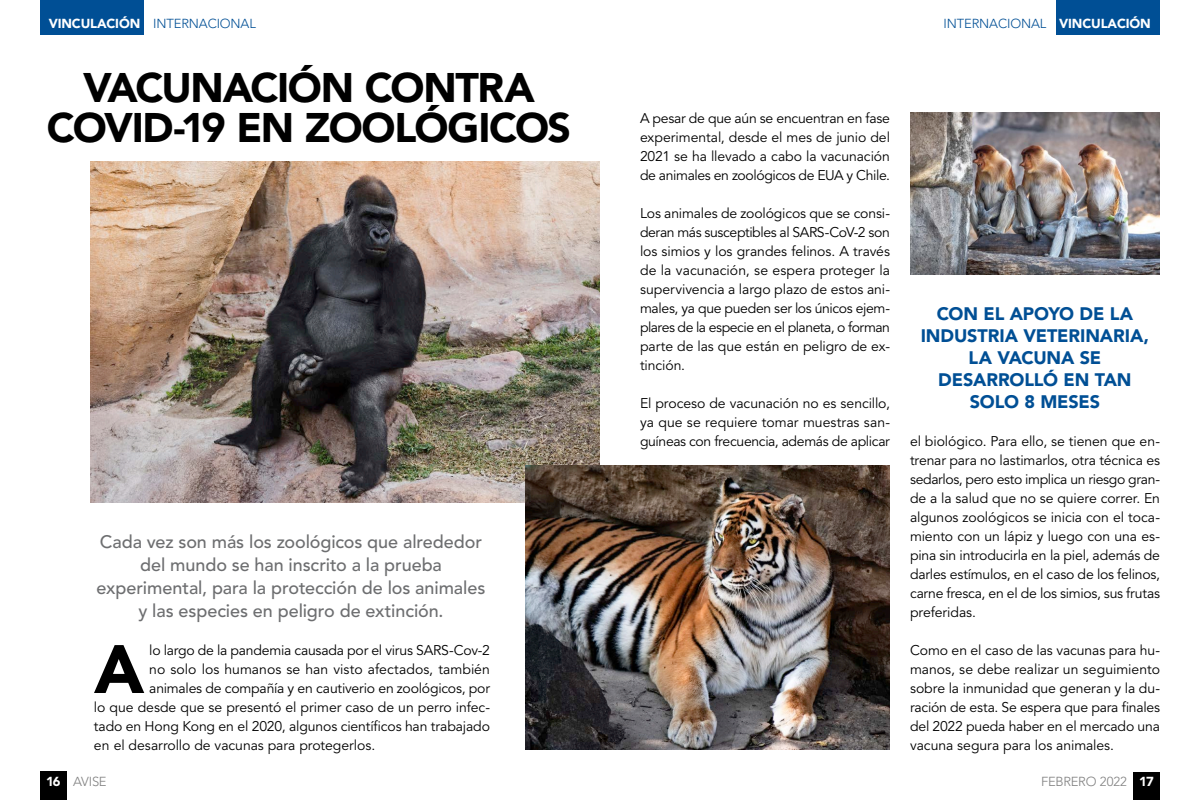
<style>
.page{position:relative;width:1200px;height:800px;background:#fff}
.page>*{position:absolute;margin:0;border:0;box-sizing:border-box;transform-origin:0 0}
.t1{font:900 67.7px "Avenir LT Std";color:#000}
.t2{font:900 41px/40px "Avenir LT Std";letter-spacing:-.035em;color:#000;text-align:center}
.t3{font:500 18px/23px "Avenir LT Std";letter-spacing:-.005em;color:#6d6e70;text-align:center}
.t4{font:900 18px/22px "Avenir LT Std";letter-spacing:-.005em;color:#004f95;text-align:center}
.t5{font:14px/19px "Avenir LT Std";letter-spacing:-.01em;color:#000;text-align:justify}
.t6{font:300 13px "Avenir LT Std";letter-spacing:-.01em;color:#004f95}
.t7{font:300 13px "Avenir LT Std";letter-spacing:-.02em;color:#7f7f7f}
.s1{font-weight:900;color:#fff}
</style>
<div class="page">
<div style="left:40px;top:0;width:104px;height:35px;background:#004f95"></div>
<div style="left:1056px;top:0;width:104px;height:35px;background:#004f95"></div>
<div style="left:40px;top:771px;width:27px;height:29px;background:#000"></div>
<div style="left:1133px;top:772px;width:27px;height:28px;background:#000"></div>
<img style="left:90px;top:161px;width:510px;height:342px">
<img style="left:525px;top:465px;width:365px;height:285px">
<img style="left:910px;top:112px;width:250px;height:163px">
<p class="t6" style="left:49px;top:16px;width:209px"><span class="s1">VINCULACIÓN</span> INTERNACIONAL</p>
<p class="t6" style="left:944px;top:16px;width:209px">INTERNACIONAL <span class="s1">VINCULACIÓN</span></p>
<h2 class="t2" style="left:47px;top:68px;width:526px">VACUNACIÓN CONTRA<br>COVID-19 EN ZOOLÓGICOS</h2>
<p class="t3" style="left:97px;top:531px;width:390px">Cada vez son más los zoológicos que alrededor del mundo se han inscrito a la prueba experimental, para la protección de los animales y las especies en peligro de extinción.</p>
<h1 class="t1" style="left:94px;top:628px;width:52px">A</h1>
<p class="t5" style="left:149px;top:641px;width:342px">lo largo de la pandemia causada por el virus SARS-Cov-2</p>
<p class="t5" style="left:149px;top:660px;width:342px">no solo los humanos se han visto afectados, también</p>
<p class="t5" style="left:149px;top:679px;width:342px">animales de compañía y en cautiverio en zoológicos, por</p>
<p class="t5" style="left:94px;top:698px;width:398px">lo que desde que se presentó el primer caso de un perro infec-</p>
<p class="t5" style="left:94px;top:717px;width:398px">tado en Hong Kong en el 2020, algunos científicos han trabajado</p>
<p class="t5" style="left:94px;top:736px;width:283px">en el desarrollo de vacunas para protegerlos.</p>
<p class="t5" style="left:640px;top:109px;width:252px">A pesar de que aún se encuentran en fase experimental, desde el mes de junio del 2021 se ha llevado a cabo la vacunación de animales en zoológicos de EUA y Chile.</p>
<p class="t5" style="left:640px;top:204px;width:251px">Los animales de zoológicos que se consi&shy;deran más susceptibles al SARS-CoV-2 son los simios y los grandes felinos. A través de la vacunación, se espera proteger la supervivencia a largo plazo de estos ani&shy;males, ya que pueden ser los únicos ejem&shy;plares de la especie en el planeta, o forman parte de las que están en peligro de ex&shy;tinción.</p>
<p class="t5" style="left:640px;top:394px;width:251px">El proceso de vacunación no es sencillo, ya que se requiere tomar muestras san&shy;guíneas con frecuencia, además de aplicar</p>
<p class="t4" style="left:921px;top:303px;width:230px">CON EL APOYO DE LA<br>INDUSTRIA VETERINARIA,<br>LA VACUNA SE<br>DESARROLLÓ EN TAN<br>SOLO 8 MESES</p>
<p class="t5" style="left:910px;top:432px;width:252px">el biológico. Para ello, se tienen que en&shy;trenar para no lastimarlos, otra técnica es sedarlos, pero esto implica un riesgo gran&shy;de a la salud que no se quiere correr. En algunos zoológicos se inicia con el toca&shy;miento con un lápiz y luego con una es&shy;pina sin introducirla en la piel, además de darles estímulos, en el caso de los felinos, carne fresca, en el de los simios, sus frutas preferidas.</p>
<p class="t5" style="left:910px;top:641px;width:251px">Como en el caso de las vacunas para hu&shy;manos, se debe realizar un seguimiento sobre la inmunidad que generan y la du&shy;ración de esta. Se espera que para finales del 2022 pueda haber en el mercado una vacuna segura para los animales.</p>
<p class="t7" style="left:46px;top:774px;width:62px"><span class="s1">16</span> AVISE</p>
<p class="t7" style="left:1041px;top:774px;width:114px">FEBRERO 2022 <span class="s1">17</span></p>
</div>
